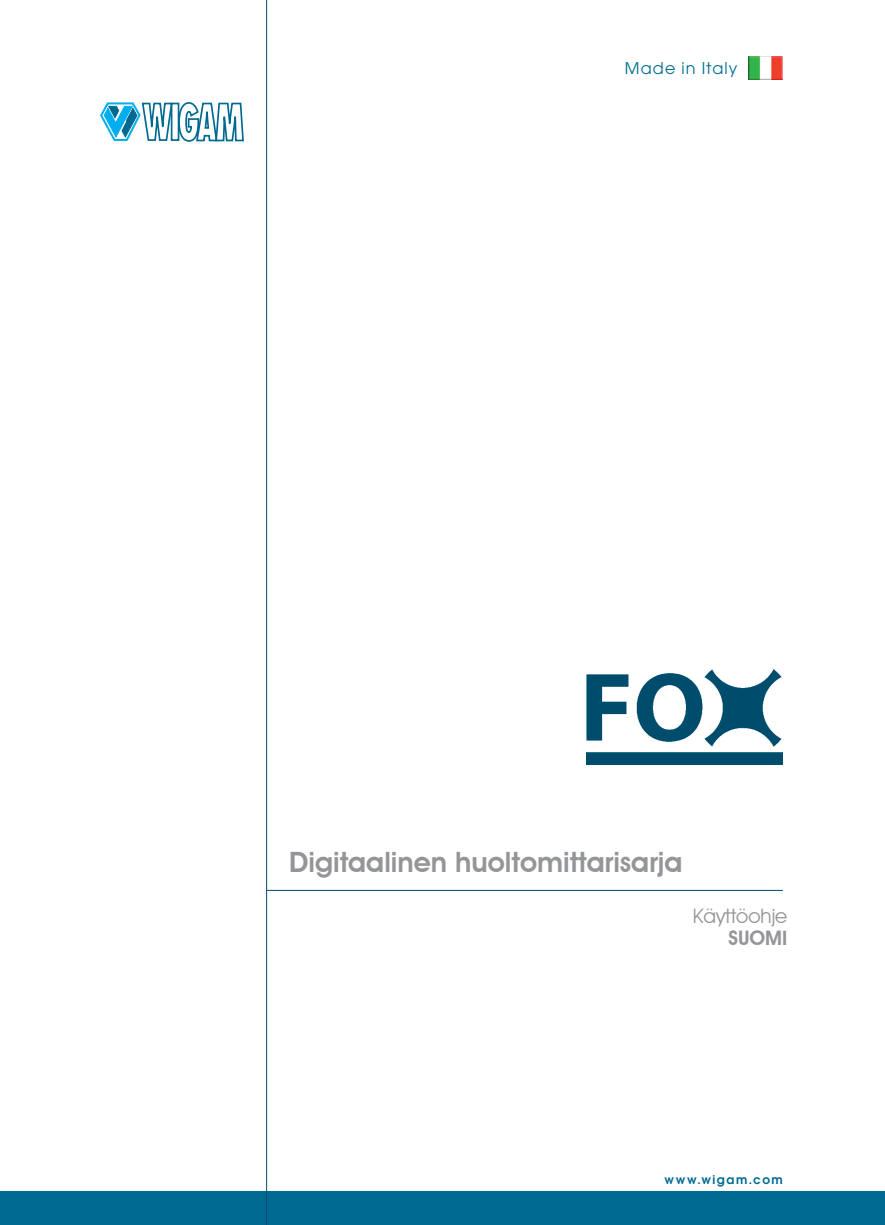
<style>
.page{position:relative;width:885px;height:1225px;background:#fff}
.page>*{position:absolute;margin:0;border:0;box-sizing:border-box;transform-origin:0 0}
.t1{font:600 28px "Avant Garde IT Cby BT";color:#939598}
.t2{font:20px "Avant Garde IT Cby BT";color:#939598}
.t3{font:600 20px "Avant Garde IT Cby BT";color:#939598}
.t4{font:16px "Avant Garde";letter-spacing:.075em;color:#006991}
.t5{font:600 12px "Avant Garde";letter-spacing:.13em;color:#006991}
</style>
<div class="page">
<div style="left:0;top:1174px;width:17px;height:51px;background:#006991"></div>
<svg style="left:0;top:1174px;width:17px;height:17px"></svg>
<div style="left:17px;top:1174px;width:867px;height:51px;background:#006991"></div>
<svg style="left:17px;top:1134px;width:867px;height:57px"></svg>
<img style="left:748px;top:57px;width:34px;height:22px">
<svg style="left:100px;top:102px;width:144px;height:40px"></svg>
<img style="left:586px;top:669px;width:196px;height:95px">
<hr style="left:266px;top:0;width:1px;height:1225px;background:#004b6c">
<hr style="left:266px;top:890px;width:516px;height:1px;background:#004b6c">
<p class="t4" style="left:624px;top:59px;width:114px">Made in Italy</p>
<p class="t1" style="left:289px;top:845px;width:395px">Digitaalinen huoltomittarisarja</p>
<p class="t2" style="left:692px;top:903px;width:96px">Käyttöohje</p>
<p class="t3" style="left:728px;top:926px;width:60px">SUOMI</p>
<p class="t5" style="left:664px;top:1171px;width:120px">www.wigam.com</p>
</div>
